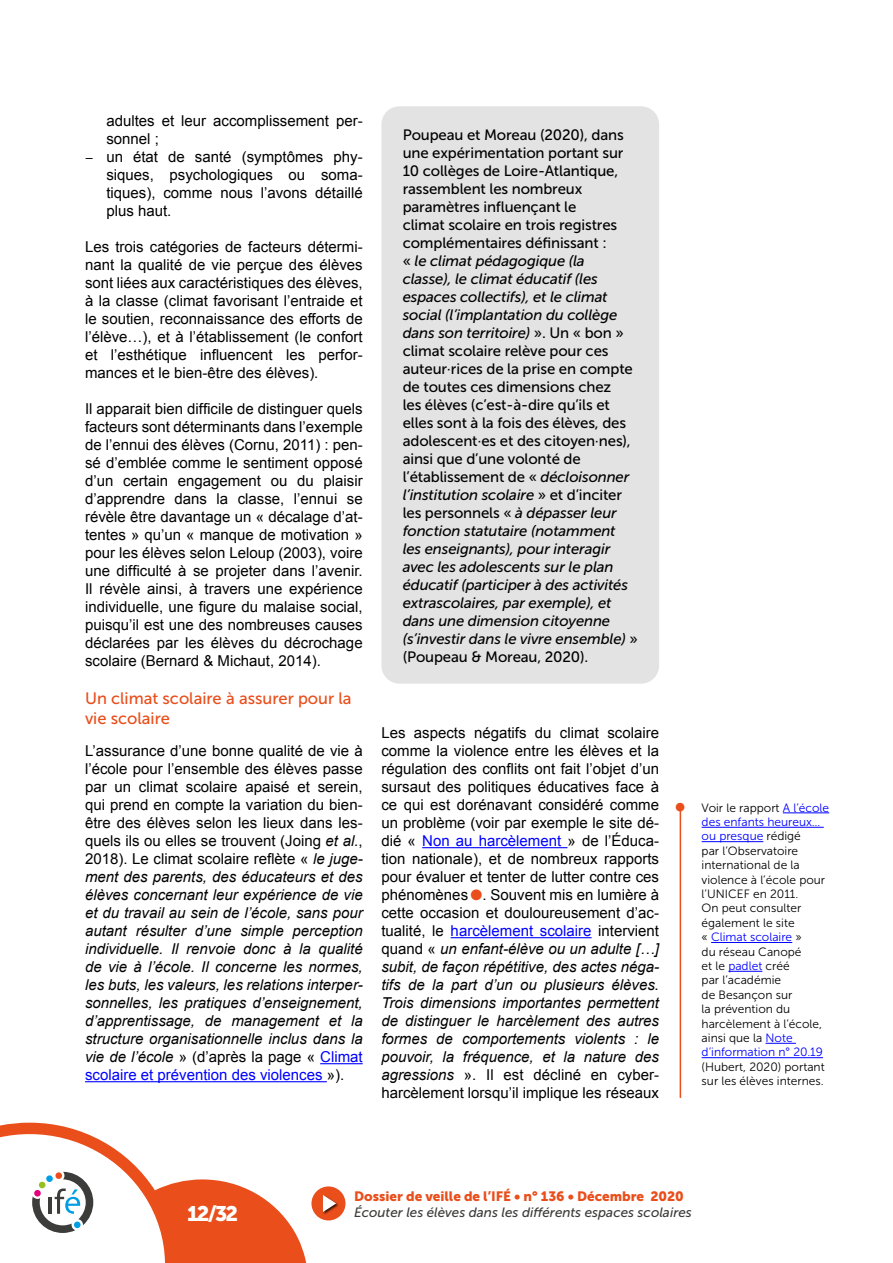
<style>
.page{position:relative;width:893px;height:1263px;background:#fff}
.page>*{position:absolute;margin:0;border:0;box-sizing:border-box;transform-origin:0 0}
.t1{font:21px "Museo Sans 900";color:#fff}
.Corps{font:16.5px/19.8px "Museo Sans 500";color:#e94e1b}
.Corps-2{font:15px/18px "Arial";color:#000;text-align:justify}
.Encadré{font:15px/18px "Museo Sans 500";letter-spacing:-.01em;color:#000}
.Corps-3{font:italic 15px/18px "Arial";color:#000;text-align:justify}
.t2{font:italic 13.5px "Museo Sans 500";color:#3c3c3b}
.t3{font:13.5px "Museo Sans 900";color:#e94e1b}
.t4{font:12px/14.4px "Museo Sans 300";color:#000}
.s1{font-style:normal}
.s2{font-style:normal;color:#00f}
.s3{font-style:italic}
.s4{color:#00f}
.s5{color:#e94e1b}
</style>
<div class="page">
<div style="left:311px;top:1186px;width:34px;height:34px;background:#e94e1b;border-radius:50%"></div>
<div style="left:322px;top:1194px;width:18px;height:21px;background:#000;opacity:.75"></div>
<svg style="left:323px;top:1195px;width:13px;height:17px"></svg>
<svg style="left:0;top:1123px;width:306px;height:140px"></svg>
<div style="left:39px;top:1181px;width:7px;height:7px;background:#95c11f;border-radius:50%"></div>
<div style="left:46px;top:1175px;width:7px;height:7px;background:#009fe3;border-radius:50%"></div>
<div style="left:55px;top:1172px;width:7px;height:7px;background:#e94e1b;border-radius:50%"></div>
<div style="left:74px;top:1221px;width:7px;height:7px;background:#009fe3;border-radius:50%"></div>
<div style="left:34px;top:1190px;width:7px;height:7px;background:#e6007d;border-radius:50%"></div>
<hr style="left:783px;top:812px;width:46px;height:1px;background:#00f">
<hr style="left:702px;top:827px;width:122px;height:1px;background:#00f">
<hr style="left:702px;top:841px;width:61px;height:1px;background:#00f">
<hr style="left:711px;top:942px;width:81px;height:1px;background:#00f">
<hr style="left:728px;top:971px;width:34px;height:1px;background:#00f">
<hr style="left:765px;top:1043px;width:31px;height:1px;background:#00f">
<hr style="left:702px;top:1057px;width:121px;height:1px;background:#00f">
<hr style="left:680px;top:810px;width:1px;height:288px;background:#e94e1b">
<hr style="left:320px;top:1063px;width:43px;height:1px;background:#00f">
<hr style="left:85px;top:1081px;width:242px;height:1px;background:#00f">
<hr style="left:422px;top:847px;width:145px;height:1px;background:#00f">
<hr style="left:451px;top:937px;width:141px;height:1px;background:#00f">
<div style="left:381px;top:106px;width:278px;height:578px;background:#e3e3e3;border-radius:18px"></div>
<p class="Corps-2" style="left:106px;top:112px;width:258px">adultes et leur accomplissement per&shy;sonnel ;</p>
<p class="Corps-2" style="left:106px;top:148px;width:258px;text-indent:-21px">− un état de santé (symptômes phy&shy;siques, psychologiques ou soma&shy;tiques), comme nous l’avons détaillé plus haut.</p>
<p class="Corps-2" style="left:85px;top:238px;width:279px">Les trois catégories de facteurs détermi&shy;nant la qualité de vie perçue des élèves sont liées aux caractéristiques des élèves, à la classe (climat favorisant l’entraide et le soutien, reconnaissance des efforts de l’élève…), et à l’établissement (le confort et l’esthétique influencent les perfor&shy;mances et le bien-être des élèves).</p>
<p class="Corps-2" style="left:85px;top:400px;width:279px">Il apparait bien difficile de distinguer quels facteurs sont déterminants dans l’exemple de l’ennui des élèves (Cornu, 2011) : pen&shy;sé d’emblée comme le sentiment opposé d’un certain engagement ou du plaisir d’apprendre dans la classe, l’ennui se révèle être davantage un « décalage d’at&shy;tentes » qu’un « manque de motivation » pour les élèves selon Leloup (2003), voire une difficulté à se projeter dans l’avenir.<br>Il révèle ainsi, à travers une expérience individuelle, une figure du malaise social, puisqu’il est une des nombreuses causes déclarées par les élèves du décrochage scolaire (Bernard &amp; Michaut, 2014).</p>
<p class="Corps" style="left:85px;top:688px;width:268px">Un climat scolaire à assurer pour la vie scolaire</p>
<p class="Corps-3" style="left:85px;top:742px;width:279px"><span class="s1">L’assurance d’une bonne qualité de vie à l’école pour l’ensemble des élèves passe par un climat scolaire apaisé et serein, qui prend en compte la variation du bien&shy;être des élèves selon les lieux dans les&shy;quels ils ou elles se trouvent (Joing</span> et al.<span class="s1">, 2018). Le climat scolaire reflète «</span> le juge&shy;ment des parents, des éducateurs et des élèves concernant leur expérience de vie et du travail au sein de l’école, sans pour autant résulter d’une simple perception individuelle. Il renvoie donc à la qualité de vie à l’école. Il concerne les normes, les buts, les valeurs, les relations interper&shy;sonnelles, les pratiques d’enseignement, d’apprentissage, de management et la structure organisationnelle inclus dans la vie de l’école <span class="s1">» (d’après la page «</span> <span class="s2">Climat scolaire et prévention des violences</span> <span class="s1">»).</span></p>
<p class="Encadré" style="left:403px;top:126px;width:237px">Poupeau et Moreau (2020), dans une expérimentation portant sur<br>10 collèges de Loire-Atlantique, rassemblent les nombreux paramètres influençant le<br>climat scolaire en trois registres complémentaires définissant :<br>« <span class="s3">le climat pédagogique (la<br>classe), le climat éducatif (les espaces collectifs), et le climat social (l’implantation du collège dans son territoire)</span> ». Un « bon » climat scolaire relève pour ces auteur·rices de la prise en compte de toutes ces dimensions chez<br>les élèves (c’est-à-dire qu’ils et elles sont à la fois des élèves, des adolescent·es et des citoyen·nes), ainsi que d’une volonté de l’établissement de « <span class="s3">décloisonner l’institution scolaire</span> » et d’inciter les personnels « <span class="s3">à dépasser leur fonction statutaire (notamment les enseignants), pour interagir avec les adolescents sur le plan éducatif (participer à des activités extrascolaires, par exemple), et dans une dimension citoyenne (s’investir dans le vivre ensemble)</span> » (Poupeau &amp; Moreau, 2020).</p>
<p class="Corps-2" style="left:381px;top:724px;width:279px">Les aspects négatifs du climat scolaire comme la violence entre les élèves et la régulation des conflits ont fait l’objet d’un sursaut des politiques éducatives face à ce qui est dorénavant considéré comme un problème (voir par exemple le site dé&shy;dié « <span class="s4">Non au harcèlement</span> » de l’Éduca&shy;tion nationale), et de nombreux rapports pour évaluer et tenter de lutter contre ces phénomènes <span class="s5">●</span>. Souvent mis en lumière à cette occasion et douloureusement d’ac&shy;tualité, le <span class="s4">harcèlement scolaire</span> intervient quand « <span class="s3">un enfant-élève ou un adulte […] subit, de façon répétitive, des actes néga&shy;tifs de la part d’un ou plusieurs élèves.<br>Trois dimensions importantes permettent de distinguer le harcèlement des autres formes de comportements violents : le pouvoir, la fréquence, et la nature des agressions</span> ». Il est décliné en cyber&shy;harcèlement lorsqu’il implique les réseaux</p>
<p class="t4" style="left:702px;top:800px;width:129px">Voir le rapport <span class="s4">A l’école des enfants heureux… ou presque</span> rédigé<br>par l’Observatoire international de la violence à l’école pour l’UNICEF en 2011.<br>On peut consulter également le site<br>« <span class="s4">Climat scolaire</span> »<br>du réseau Canopé<br>et le <span class="s4">padlet</span> créé<br>par l’académie<br>de Besançon sur<br>la prévention du harcèlement à l’école, ainsi que la <span class="s4">Note d’information n° 20.19 </span>(Hubert, 2020) portant sur les élèves internes.</p>
<p class="t3" style="left:354px;top:1188px;width:331px">Dossier de veille de l’IFÉ • n° 136 • Décembre 2020</p>
<h1 class="t1" style="left:187px;top:1202px;width:53px">12/32</h1>
<p class="t2" style="left:354px;top:1205px;width:339px">Écouter les élèves dans les différents espaces scolaires</p>
</div>
